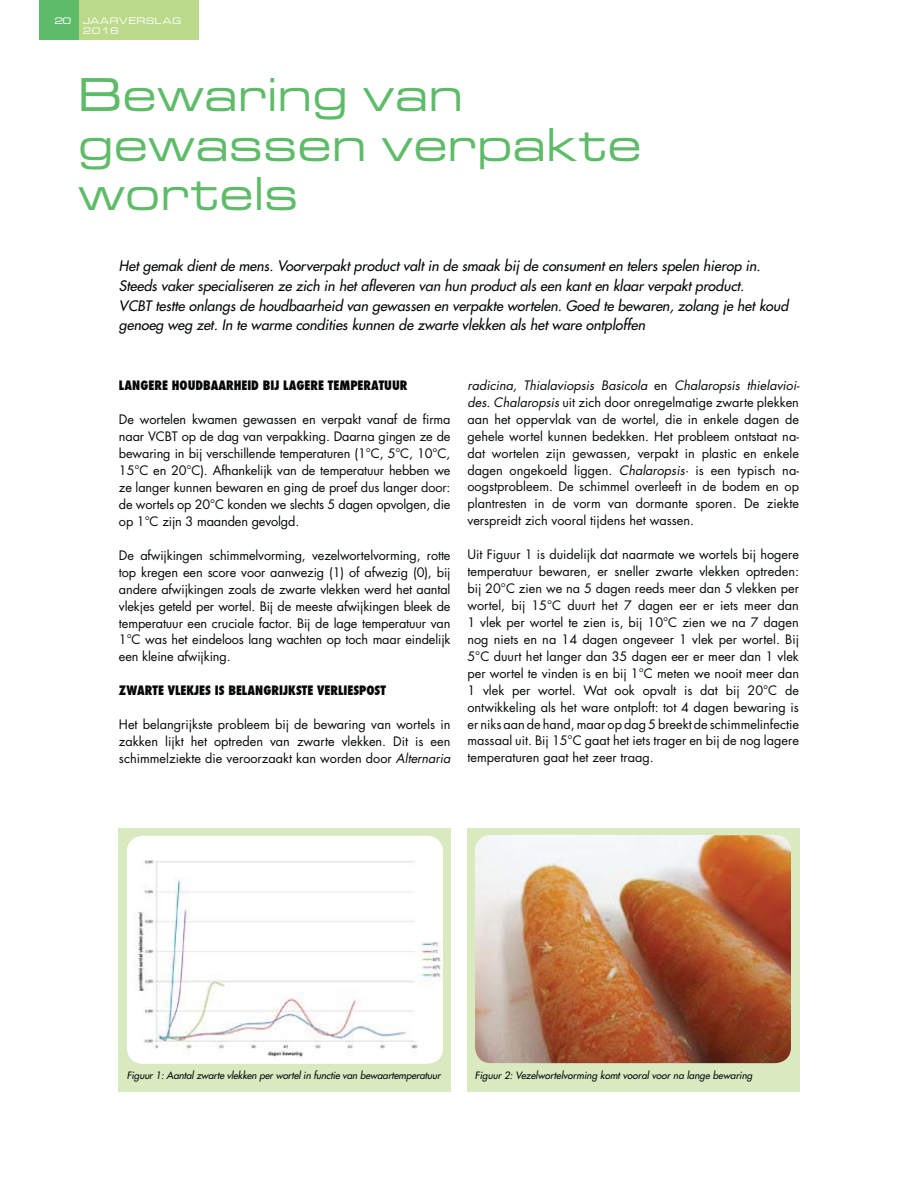
<style>
.page{position:relative;width:918px;height:1188px;background:#fff}
.page>*{position:absolute;margin:0;border:0;box-sizing:border-box;transform-origin:0 0}
.t1{font:500 expanded 49.35px/49.3px "Microgramma D";letter-spacing:.05em;color:#5ebc69}
.t2{font:italic 14.1px/19.8px "Futura";color:#040809}
.t3{font:12.75px/17px "Futura";color:#040809;text-align:justify}
.t4{font:800 condensed 12.75px "Futura";color:#040809}
.t5{font:italic 9.9px "Futura";letter-spacing:-.01em;color:#040809}
.t6{font:500 expanded 9.9px/9.9px "Microgramma D";letter-spacing:.1em;color:#fff}
.s1{font-style:italic}
</style>
<div class="page">
<div style="left:79px;top:0;width:120px;height:40px;background:#bada8a"></div>
<div style="left:39px;top:0;width:40px;height:40px;background:#5ebc69"></div>
<div style="left:119px;top:828px;width:332px;height:264px;background:#d9eac1"></div>
<div style="left:127px;top:836px;width:316px;height:228px;background:#fff;border-radius:16px"></div>
<img style="left:127px;top:846px;width:316px;height:215px">
<div style="left:467px;top:828px;width:332px;height:263px;background:#d9eac1"></div>
<img style="left:475px;top:835px;width:316px;height:228px;border-radius:16px">
<p class="t6" style="left:55px;top:15px;width:18px">20</p>
<p class="t6" style="left:83px;top:15px;width:100px">JAARVERSLAG<br>2016</p>
<h1 class="t1" style="left:79px;top:70px;width:563px">Bewaring van gewassen verpakte wortels</h1>
<p class="t2" style="left:119px;top:257px;width:671px">Het gemak dient de mens. Voorverpakt product valt in de smaak bij de consument en telers spelen hierop in.<br>Steeds vaker specialiseren ze zich in het afleveren van hun product als een kant en klaar verpakt product.<br>VCBT testte onlangs de houdbaarheid van gewassen en verpakte wortelen. Goed te bewaren, zolang je het koud genoeg weg zet. In te warme condities kunnen de zwarte vlekken als het ware ontploffen</p>
<p class="t4" style="left:119px;top:378px;width:290px">LANGERE HOUDBAARHEID BIJ LAGERE TEMPERATUUR</p>
<p class="t3" style="left:119px;top:412px;width:333px">De wortelen kwamen gewassen en verpakt vanaf de firma naar VCBT op de dag van verpakking. Daarna gingen ze de bewaring in bij verschillende temperaturen (1°C, 5°C, 10°C, 15°C en 20°C). Afhankelijk van de temperatuur hebben we ze langer kunnen bewaren en ging de proef dus langer door: de wortels op 20°C konden we slechts 5 dagen opvolgen, die op 1°C zijn 3 maanden gevolgd.</p>
<p class="t3" style="left:119px;top:548px;width:333px">De afwijkingen schimmelvorming, vezelwortelvorming, rotte top kregen een score voor aanwezig (1) of afwezig (0), bij andere afwijkingen zoals de zwarte vlekken werd het aantal vlekjes geteld per wortel. Bij de meeste afwijkingen bleek de temperatuur een cruciale factor. Bij de lage temperatuur van 1°C was het eindeloos lang wachten op toch maar eindelijk een kleine afwijking.</p>
<p class="t4" style="left:119px;top:682px;width:268px">ZWARTE VLEKJES IS BELANGRIJKSTE VERLIESPOST</p>
<p class="t3" style="left:119px;top:717px;width:333px">Het belangrijkste probleem bij de bewaring van wortels in zakken lijkt het optreden van zwarte vlekken. Dit is een schim mel ziekte die veroorzaakt kan worden door <span class="s1">Alternaria</span></p>
<p class="t3" style="left:467px;top:378px;width:334px"><span class="s1">radicina, Thialaviopsis Basicola</span> en <span class="s1">Chalaropsis thiela vioi&shy;des. Chalaropsis</span> uit zich door onregelmatige zwarte plek ken aan het oppervlak van de wortel, die in enkele dagen de gehele wortel kunnen bedekken. Het probleem ontstaat na&shy;dat wortel en zijn gewassen, verpakt in plastic en enkele dagen ongekoeld liggen. <span class="s1">Chalaropsis·</span> is een typisch na&shy;oogst probleem. De schimmel overleeft in de bodem en op plantresten in de vorm van dormante sporen. De ziekte verspreidt zich vooral tijdens het wassen.</p>
<p class="t3" style="left:467px;top:547px;width:333px">Uit Figuur 1 is duidelijk dat naarmate we wortels bij hogere temperatuur bewaren, er sneller zwarte vlekken optreden: bij 20°C zien we na 5 dagen reeds meer dan 5 vlekken per wortel, bij 15°C duurt het 7 dagen eer er iets meer dan 1 vlek per wortel te zien is, bij 10°C zien we na 7 dagen nog niets en na 14 dagen ongeveer 1 vlek per wortel. Bij 5°C duurt het langer dan 35 dagen eer er meer dan 1 vlek per wortel te vinden is en bij 1°C meten we nooit meer dan 1 vlek per wortel. Wat ook opvalt is dat bij 20°C de ontwikkeling als het ware ontploft: tot 4 dagen bewaring is er niks aan de hand, maar op dag 5 breekt de schimmelinfectie massaal uit. Bij 15°C gaat het iets trager en bij de nog lagere temperaturen gaat het zeer traag.</p>
<p class="t5" style="left:127px;top:1070px;width:315px">Figuur 1: Aantal zwarte vlekken per wortel in functie van bewaar temperatuur</p>
<p class="t5" style="left:475px;top:1070px;width:279px">Figuur 2: Vezelwortelvorming komt vooral voor na lange bewaring</p>
</div>
